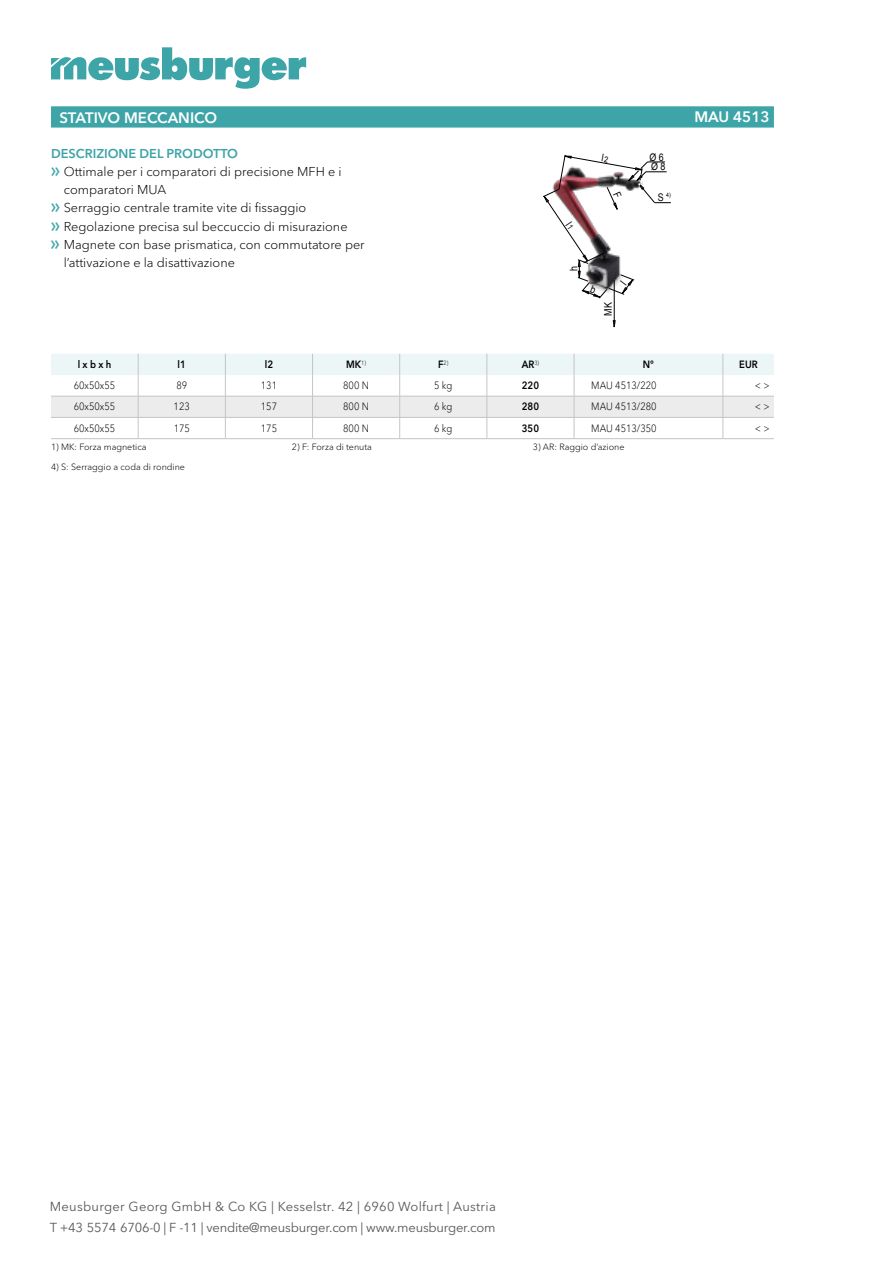
<style>
.page{position:relative;width:893px;height:1263px;background:#fff}
.page>*{position:absolute;margin:0;border:0;box-sizing:border-box;transform-origin:0 0}
.t1{font:600 15px "Avenir Next W1 G";color:#fff}
.t2{font:12.9px/20.7px "Avenir Next W1 G";letter-spacing:-.005em;color:#585857}
.t3{font:300 12.75px "Avenir Next W1 G";color:#000}
.t4{font:600 12.75px "Avenir Next W1 G";color:#3da4a8}
.t5{font:300 10.5px "Avenir Next W1 G";color:#000;scale:.9 1}
.t6{font:600 10.5px "Avenir Next W1 G";color:#000;scale:.9 1}
.t7{font:10.5px "Arial";color:#000;scale:.85 1}
.t8{font:300 9px "Avenir Next W1 G";color:#000}
.t9{font:6.15px "Arial";color:#000;scale:.85 1}
.t10{font:300 6.15px "Avenir Next W1 G";color:#000;scale:.9 1}
.s1{font-family:"Meusburger Sonderzeichen";font-weight:400;color:#3da4a8}
.s2{font-size:10.5px}
.s3{font-weight:600;font-size:10.5px}
</style>
<div class="page">
<svg style="left:51px;top:47px;width:255px;height:42px"></svg>
<svg style="left:51px;top:106px;width:723px;height:22px;background:#43a7aa"></svg>
<hr style="left:614px;top:280px;width:1px;height:47px;background:#000">
<svg style="left:51px;top:354px;width:723px;height:84px"></svg>
<hr style="left:51px;top:438px;width:87px;height:1px;background:#c4c5c5">
<hr style="left:138px;top:438px;width:87px;height:1px;background:#c4c5c5">
<hr style="left:225px;top:438px;width:88px;height:1px;background:#c4c5c5">
<hr style="left:313px;top:438px;width:87px;height:1px;background:#c4c5c5">
<hr style="left:400px;top:438px;width:87px;height:1px;background:#c4c5c5">
<hr style="left:487px;top:438px;width:87px;height:1px;background:#c4c5c5">
<hr style="left:574px;top:438px;width:149px;height:1px;background:#c4c5c5">
<hr style="left:723px;top:438px;width:51px;height:1px;background:#c4c5c5">
<svg style="left:543px;top:154px;width:128px;height:145px"></svg>
<p class="t1" style="left:60px;top:108px;width:159px">STATIVO MECCANICO</p>
<p class="t1" style="left:694px;top:108px;width:77px">MAU 4513</p>
<p class="t4" style="left:51px;top:146px;width:189px">DESCRIZIONE DEL PRODOTTO</p>
<p class="t3" style="left:51px;top:164px;width:292px"><span class="s1">f</span> Ottimale per i comparatori di precisione MFH e i</p>
<p class="t3" style="left:64px;top:182px;width:104px">comparatori MUA</p>
<p class="t3" style="left:51px;top:200px;width:257px"><span class="s1">f</span> Serraggio centrale tramite vite di fissaggio</p>
<p class="t3" style="left:51px;top:218px;width:298px"><span class="s1">f</span> Regolazione precisa sul beccuccio di misurazione</p>
<p class="t3" style="left:51px;top:236px;width:315px"><span class="s1">f</span> Magnete con base prismatica, con commutatore per</p>
<p class="t3" style="left:64px;top:254px;width:173px">l’attivazione e la disattivazione</p>
<p class="t7" style="left:567px;top:271px;width:7px;rotate:-90deg">h</p>
<p class="t7" style="left:601px;top:316px;width:17px;rotate:-90deg">MK</p>
<p class="t7" style="left:649px;top:150px;width:18px">Ø 6</p>
<p class="t9" style="left:658px;top:191px;width:17px"><span class="s2">S</span> 4)</p>
<p class="t7" style="left:651px;top:160px;width:18px">Ø 8</p>
<p class="t6" style="left:78px;top:358px;width:39px">l x b x h</p>
<p class="t6" style="left:178px;top:358px;width:11px">l1</p>
<p class="t6" style="left:265px;top:358px;width:11px">l2</p>
<p class="t6" style="left:346px;top:358px;width:24px">MK<sup>1)</sup></p>
<p class="t10" style="left:438px;top:359px;width:13px"><span class="s3">F</span>2)</p>
<p class="t6" style="left:522px;top:358px;width:21px">AR<sup>3)</sup></p>
<p class="t6" style="left:643px;top:358px;width:14px">N°</p>
<p class="t6" style="left:739px;top:358px;width:22px">EUR</p>
<p class="t5" style="left:74px;top:379px;width:48px">60x50x55</p>
<p class="t5" style="left:176px;top:379px;width:14px">89</p>
<p class="t5" style="left:261px;top:379px;width:20px">131</p>
<p class="t5" style="left:343px;top:379px;width:30px">800 N</p>
<p class="t5" style="left:434px;top:379px;width:22px">5 kg</p>
<p class="t6" style="left:522px;top:379px;width:21px">220</p>
<p class="t5" style="left:591px;top:379px;width:74px">MAU 4513/220</p>
<p class="t5" style="left:755px;top:379px;width:18px">&lt; &gt;</p>
<p class="t5" style="left:74px;top:400px;width:48px">60x50x55</p>
<p class="t5" style="left:174px;top:400px;width:20px">123</p>
<p class="t5" style="left:261px;top:400px;width:20px">157</p>
<p class="t5" style="left:343px;top:400px;width:30px">800 N</p>
<p class="t5" style="left:434px;top:400px;width:22px">6 kg</p>
<p class="t6" style="left:522px;top:400px;width:21px">280</p>
<p class="t5" style="left:591px;top:400px;width:74px">MAU 4513/280</p>
<p class="t5" style="left:755px;top:400px;width:18px">&lt; &gt;</p>
<p class="t5" style="left:74px;top:422px;width:48px">60x50x55</p>
<p class="t5" style="left:174px;top:422px;width:20px">175</p>
<p class="t5" style="left:261px;top:422px;width:20px">175</p>
<p class="t5" style="left:343px;top:422px;width:30px">800 N</p>
<p class="t5" style="left:434px;top:422px;width:22px">6 kg</p>
<p class="t6" style="left:522px;top:422px;width:21px">350</p>
<p class="t5" style="left:591px;top:422px;width:74px">MAU 4513/350</p>
<p class="t5" style="left:755px;top:422px;width:18px">&lt; &gt;</p>
<p class="t8" style="left:51px;top:441px;width:97px">1) MK: Forza magnetica</p>
<p class="t8" style="left:292px;top:441px;width:82px">2) F: Forza di tenuta</p>
<p class="t8" style="left:533px;top:441px;width:93px">3) AR: Raggio d’azione</p>
<p class="t8" style="left:51px;top:462px;width:136px">4) S: Serraggio a coda di rondine</p>
<p class="t2" style="left:50px;top:1196px;width:448px">Meusburger Georg GmbH &amp; Co KG | Kesselstr. 42 | 6960 Wolfurt | Austria<br>T +43 5574 6706-0 | F -11 | vendite@meusburger.com | www.meusburger.com</p>
</div>
